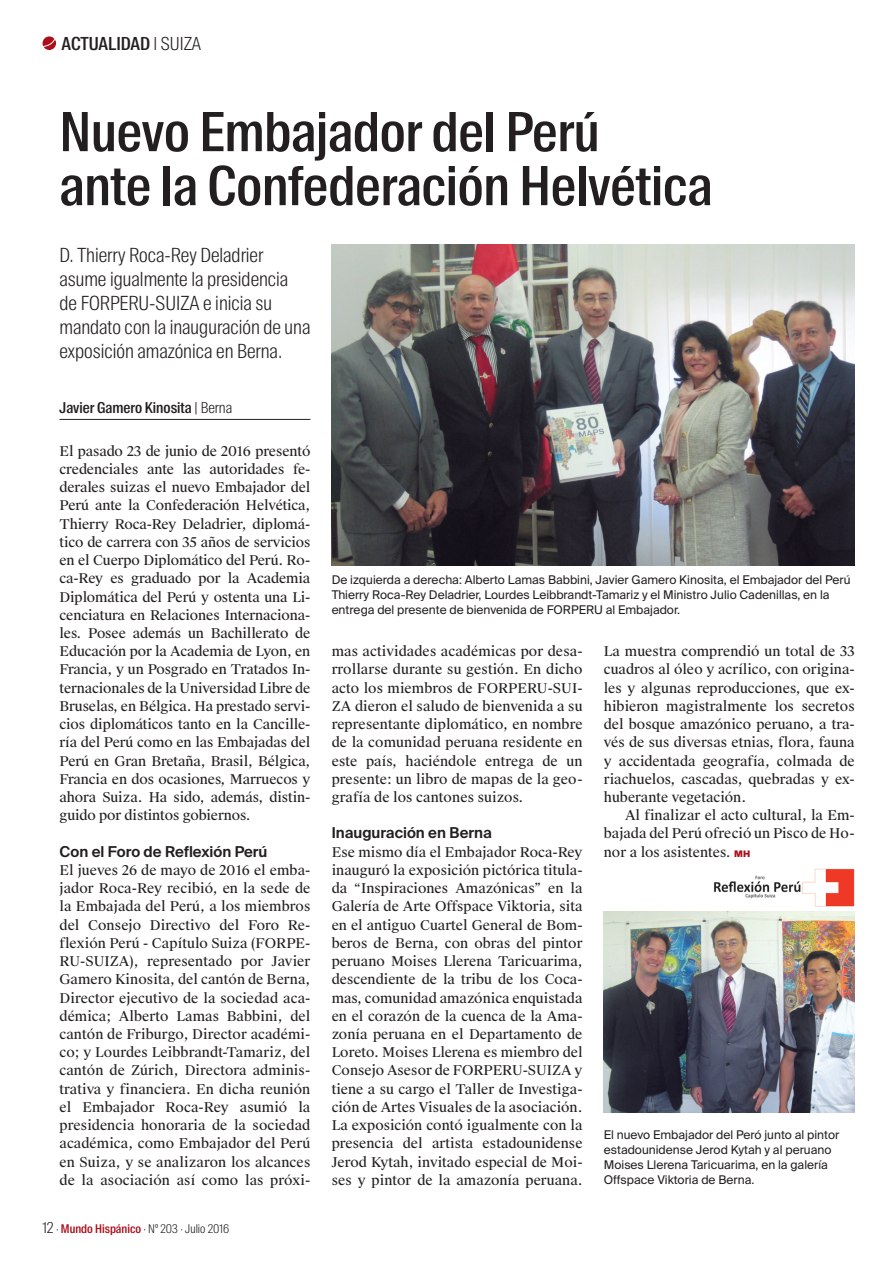
<style>
.page{position:relative;width:893px;height:1263px;background:#fff}
.page>*{position:absolute;margin:0;border:0;box-sizing:border-box;transform-origin:0 0}
.t1{font:500 54px/54px "Suisse Intl Cond";color:#231f20}
.t2{font:300 19.5px/24px "Suisse Intl Cond";color:#231f20}
.t3{font:500 18px "Suisse Intl Cond";color:#231f20}
.t4{font:600 15px "Suisse Intl";color:#231f20}
.t5{font:500 15px "Suisse Intl Cond";color:#231f20}
.t6{font:13.5px/18.3px "Suisse Works";color:#231f20;text-align:justify}
.t7{font:12px/15px "Suisse Intl";color:#231f20}
.t8{font:300 12px "Suisse Intl Cond";color:#231f20}
.s1{font-weight:300}
.s2{font-size:15px}
.s3{font-weight:500;color:#ab0f1b}
.s4{font-family:"Suisse Intl";font-weight:900;font-size:9px;color:#ab0f1b}
</style>
<div class="page">
<svg style="left:43px;top:36px;width:13px;height:14px"></svg>
<svg style="left:42px;top:37px;width:14px;height:11px"></svg>
<img style="left:332px;top:244px;width:523px;height:321px">
<img style="left:604px;top:911px;width:250px;height:201px">
<hr style="left:60px;top:419px;width:250px;height:1px;background:#231f20">
<img style="left:714px;top:868px;width:140px;height:38px">
<h3 class="t3" style="left:62px;top:33px;width:141px">ACTUALIDAD <span class="s1">| SUIZA</span></h3>
<h1 class="t1" style="left:60px;top:105px;width:654px">Nuevo Embajador del Perú<br>ante la Confederación Helvética</h1>
<h2 class="t2" style="left:60px;top:243px;width:252px">D. Thierry Roca-Rey Deladrier asume igualmente la presidencia de FORPERU-SUIZA e inicia su mandato con la inauguración de una exposición amazónica en Berna.</h2>
<p class="t5" style="left:60px;top:399px;width:174px">Javier Gamero Kinosita <span class="s1">| Berna</span></p>
<p class="t6" style="left:60px;top:442px;width:252px">El pasado 23 de junio de 2016 presentó credenciales ante las autoridades fe&shy;derales suizas el nuevo Embajador del Perú ante la Confederación Helvética, Thierry Roca-Rey Deladrier, diplomá&shy;tico de carrera con 35 años de servicios en el Cuerpo Diplomático del Perú. Ro&shy;ca-Rey es graduado por la Academia Diplomática del Perú y ostenta una Li&shy;cenciatura en Relaciones Internaciona&shy;les. Posee además un Bachillerato de Educación por la Academia de Lyon, en Francia, y un Posgrado en Tratados In&shy;ternacionales de la Universidad Libre de Bruselas, en Bélgica. Ha prestado servi&shy;cios diplomáticos tanto en la Cancille&shy;ría del Perú como en las Embajadas del Perú en Gran Bretaña, Brasil, Bélgica, Francia en dos ocasiones, Marruecos y ahora Suiza. Ha sido, además, distin&shy;guido por distintos gobiernos.</p>
<p class="t4" style="left:60px;top:843px;width:209px">Con el Foro de Reflexión Perú</p>
<p class="t6" style="left:60px;top:861px;width:252px">El jueves 26 de mayo de 2016 el emba&shy;jador Roca-Rey recibió, en la sede de la Embajada del Perú, a los miembros del Consejo Directivo del Foro Re&shy;flexión Perú - Capítulo Suiza (FORPE-RU-SUIZA), representado por Javier Gamero Kinosita, del cantón de Berna, Director ejecutivo de la sociedad aca&shy;démica; Alberto Lamas Babbini, del cantón de Friburgo, Director académi&shy;co; y Lourdes Leibbrandt-Tamariz, del cantón de Zúrich, Directora adminis&shy;trativa y financiera. En dicha reunión el Embajador Roca-Rey asumió la presidencia honoraria de la sociedad académica, como Embajador del Perú en Suiza, y se analizaron los alcances de la asociación así como las próxi-</p>
<p class="t8" style="left:43px;top:1222px;width:188px"><span class="s2">12</span> · <span class="s3">Mundo Hispánico</span> · Nº 203 · Julio 2016</p>
<p class="t7" style="left:332px;top:572px;width:520px">De izquierda a derecha: Alberto Lamas Babbini, Javier Gamero Kinosita, el Embajador del Perú<br>Thierry Roca-Rey Deladrier, Lourdes Leibbrandt-Tamariz y el Ministro Julio Cadenillas, en la entrega del presente de bienvenida de FORPERU al Embajador.</p>
<p class="t6" style="left:332px;top:642px;width:252px">mas actividades académicas por desa&shy;rrollarse durante su gestión. En dicho acto los miembros de FORPERU-SUI-ZA dieron el saludo de bienvenida a su representante diplomático, en nombre de la comunidad peruana residente en este país, haciéndole entrega de un presente: un libro de mapas de la geo&shy;grafía de los cantones suizos.</p>
<p class="t4" style="left:332px;top:824px;width:162px">Inauguración en Berna</p>
<p class="t6" style="left:332px;top:843px;width:252px">Ese mismo día el Embajador Roca-Rey inauguró la exposición pictórica titula&shy;da “Inspiraciones Amazónicas” en la Galería de Arte Offspace Viktoria, sita en el antiguo Cuartel General de Bom&shy;beros de Berna, con obras del pintor peruano Moises Llerena Taricuarima, descendiente de la tribu de los Coca&shy;mas, comunidad amazónica enquistada en el corazón de la cuenca de la Ama&shy;zonía peruana en el Departamento de Loreto. Moises Llerena es miembro del Consejo Asesor de FORPERU-SUIZA y tiene a su cargo el Taller de Investiga&shy;ción de Artes Visuales de la asociación.<br>La exposición contó igualmente con la presencia del artista estadounidense Jerod Kytah, invitado especial de Moi&shy;ses y pintor de la amazonía peruana.</p>
<p class="t6" style="left:604px;top:642px;width:252px">La muestra comprendió un total de 33 cuadros al óleo y acrílico, con origina&shy;les y algunas reproducciones, que ex&shy;hibieron magistralmente los secretos del bosque amazónico peruano, a tra&shy;vés de sus diversas etnias, flora, fauna y accidentada geografía, colmada de riachuelos, cascadas, quebradas y ex&shy;huberante vegetación.</p>
<p class="t6" style="left:604px;top:807px;width:252px;text-indent:21px">Al finalizar el acto cultural, la Em&shy;bajada del Perú ofreció un Pisco de Ho&shy;nor a los asistentes. <span class="s4">MH</span></p>
<p class="t7" style="left:604px;top:1128px;width:237px">El nuevo Embajador del Peró junto al pintor estadounidense Jerod Kytah y al peruano Moises Llerena Taricuarima, en la galería Offspace Viktoria de Berna.</p>
</div>
